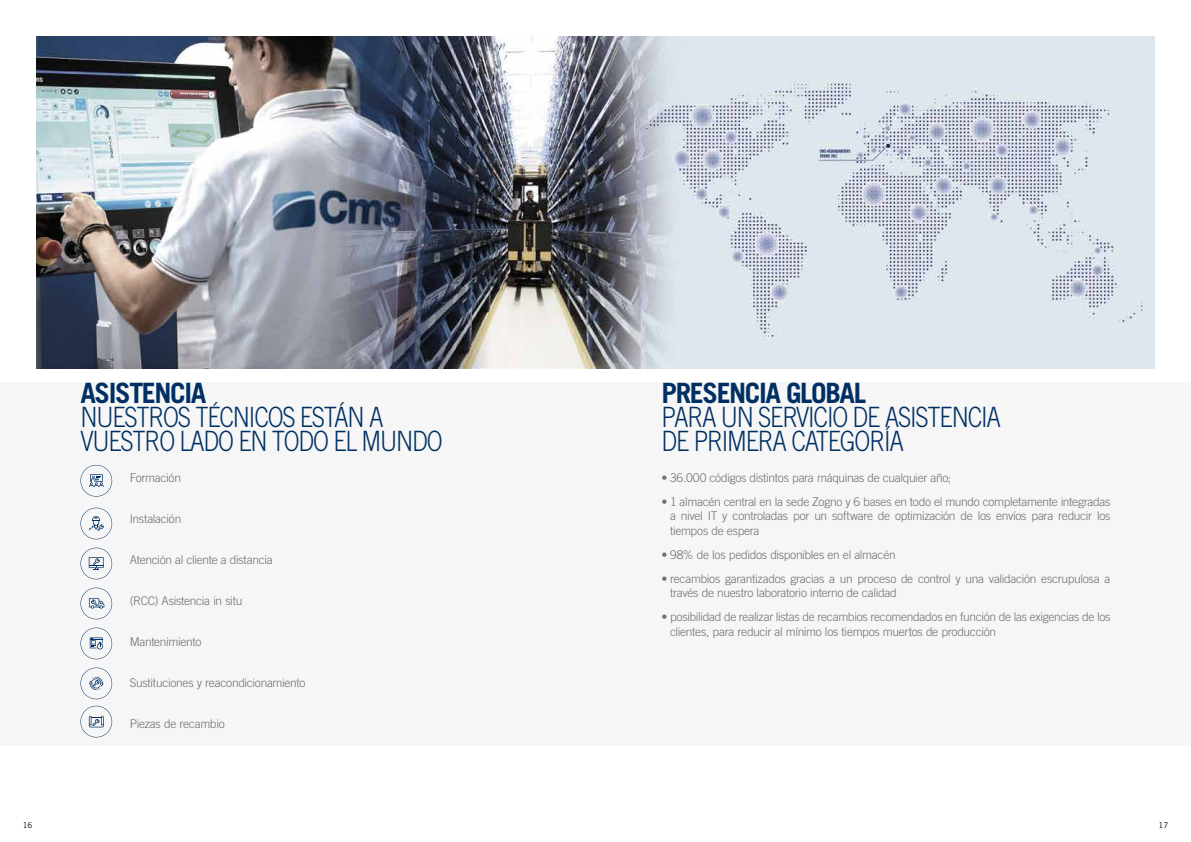
<style>
.page{position:relative;width:1191px;height:842px;background:#fff}
.page>*{position:absolute;margin:0;border:0;box-sizing:border-box;transform-origin:0 0}
.t1{font:300 28px/24px "Trade Gothic LT Std";letter-spacing:-.05em;color:#003063;scale:.85 1}
.t2{font:700 28px "Trade Gothic LT Std";letter-spacing:-.05em;color:#003063}
.t3{font:300 12px/14.4px "Trade Gothic LT Std";letter-spacing:-.025em;color:#706f6f}
.t4{font:8px "Trade Gothic LT Std";color:#000}
</style>
<div class="page">
<div style="left:0;top:382px;width:1191px;height:364px;background:#f6f6f6"></div>
<svg style="left:80px;top:465px;width:32px;height:32px"></svg>
<svg style="left:80px;top:628px;width:32px;height:31px"></svg>
<svg style="left:80px;top:706px;width:32px;height:31px"></svg>
<svg style="left:80px;top:508px;width:32px;height:31px"></svg>
<svg style="left:80px;top:588px;width:32px;height:31px"></svg>
<svg style="left:80px;top:668px;width:32px;height:31px"></svg>
<svg style="left:80px;top:548px;width:32px;height:31px"></svg>
<img style="left:36px;top:36px;width:1119px;height:333px">
<h1 class="t2" style="left:80px;top:375px;width:127px">ASISTENCIA</h1>
<h1 class="t1" style="left:80px;top:404px;width:428px">NUESTROS TÉCNICOS ESTÁN A<br>VUESTRO LADO EN TODO EL MUNDO</h1>
<p class="t3" style="left:130px;top:470px;width:53px">Formación</p>
<p class="t3" style="left:130px;top:511px;width:53px">Instalación</p>
<p class="t3" style="left:130px;top:552px;width:144px">Atención al cliente a distancia</p>
<p class="t3" style="left:130px;top:593px;width:114px">(RCC) Asistencia in situ</p>
<p class="t3" style="left:130px;top:634px;width:73px">Mantenimiento</p>
<p class="t3" style="left:130px;top:675px;width:177px">Sustituciones y reacondicionamiento</p>
<p class="t3" style="left:130px;top:716px;width:96px">Piezas de recambio</p>
<h1 class="t2" style="left:661px;top:375px;width:206px">PRESENCIA GLOBAL</h1>
<h1 class="t1" style="left:661px;top:404px;width:401px">PARA UN SERVICIO DE ASISTENCIA<br>DE PRIMERA CATEGORÍA</h1>
<p class="t3" style="left:661px;top:470px;width:291px">• 36.000 códigos distintos para máquinas de cualquier año;</p>
<p class="t3" style="left:670px;top:494px;width:442px;text-align:justify;text-indent:-9px">• 1 almacén central en la sede Zogno y 6 bases en todo el mundo completamente integradas a nivel IT y controladas por un software de optimización de los envíos para reducir los tiempos de espera</p>
<p class="t3" style="left:661px;top:547px;width:236px">• 98% de los pedidos disponibles en el almacén</p>
<p class="t3" style="left:670px;top:571px;width:442px;text-indent:-9px">• recambios garantizados gracias a un proceso de control y una validación escrupulosa a través de nuestro laboratorio interno de calidad</p>
<p class="t3" style="left:670px;top:609px;width:442px;text-indent:-9px">• posibilidad de realizar listas de recambios recomendados en función de las exigencias de los clientes, para reducir al mínimo los tiempos muertos de producción</p>
<p class="t4" style="left:23px;top:820px;width:11px">16</p>
<p class="t4" style="left:1158px;top:820px;width:11px">17</p>
</div>
